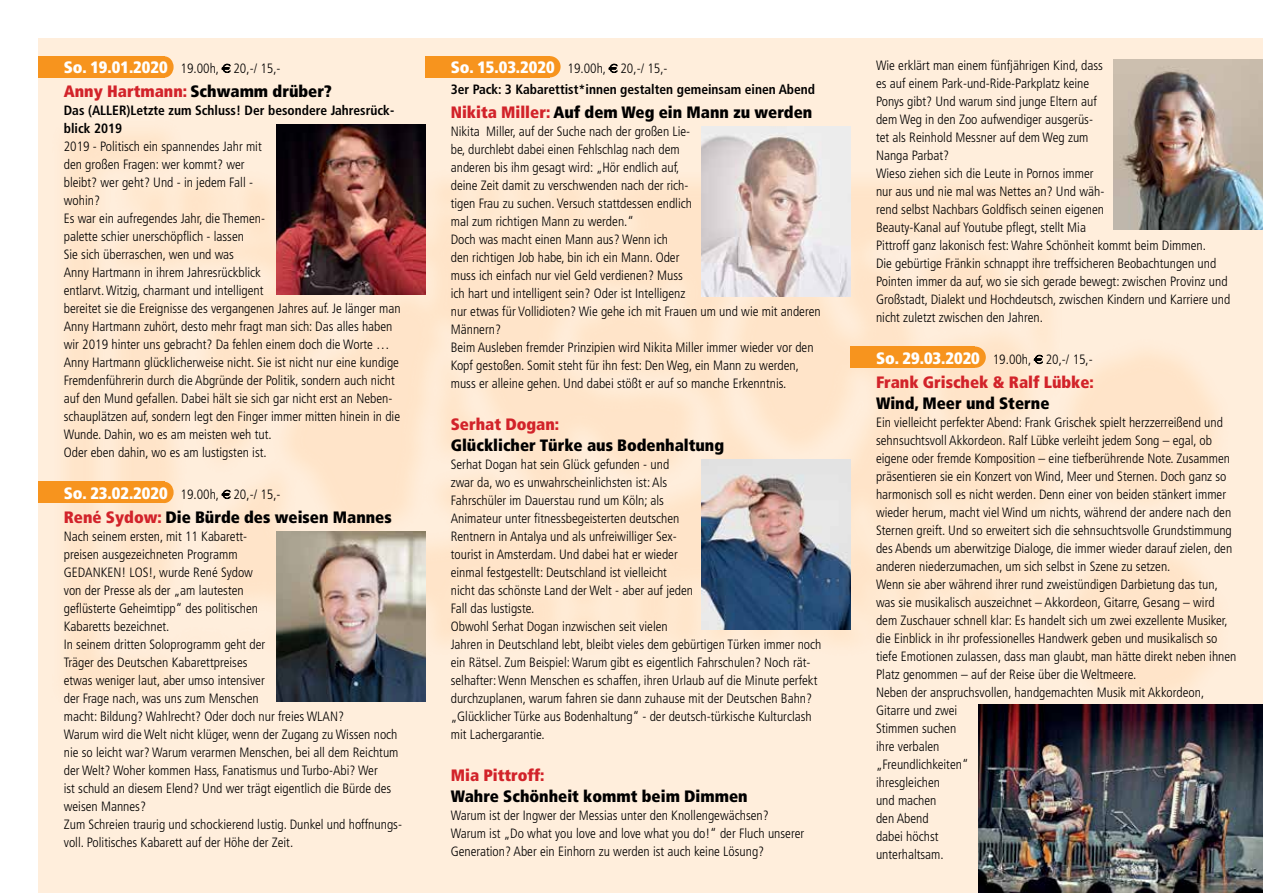
<style>
.page{position:relative;width:1263px;height:893px;background:#fff}
.page>*{position:absolute;margin:0;border:0;box-sizing:border-box;transform-origin:0 0}
.t1{font:900 condensed 16.5px "Frutiger";color:#000}
.t2{font:900 condensed 16.5px "Frutiger";color:#d2232a}
.t3{font:300 condensed 13.5px/18px "Frutiger";color:#000}
.t4{font:700 condensed 13.5px/18px "Frutiger";color:#000}
.s1{font-weight:900;font-size:16.5px;color:#fff}
.s2{color:#d2232a}
.s3{font-weight:300}
</style>
<div class="page">
<img style="left:38px;top:38px;width:1225px;height:855px">
<div style="left:38px;top:56px;width:126px;height:22px;background:#f7941e"></div>
<div style="left:155px;top:56px;width:19px;height:22px;background:#f7941e;border-radius:50%"></div>
<div style="left:38px;top:482px;width:126px;height:21px;background:#f7941e"></div>
<div style="left:155px;top:482px;width:19px;height:21px;background:#f7941e;border-radius:50%"></div>
<svg style="left:222px;top:64px;width:8px;height:9px"></svg>
<svg style="left:222px;top:490px;width:8px;height:9px"></svg>
<div style="left:425px;top:56px;width:125px;height:21px;background:#f7941e"></div>
<div style="left:539px;top:56px;width:22px;height:21px;background:#f7941e;border-radius:50%"></div>
<svg style="left:609px;top:64px;width:8px;height:9px"></svg>
<div style="left:850px;top:347px;width:125px;height:21px;background:#f7941e"></div>
<div style="left:964px;top:347px;width:22px;height:21px;background:#f7941e;border-radius:50%"></div>
<svg style="left:1034px;top:355px;width:8px;height:9px"></svg>
<img style="left:276px;top:124px;width:149px;height:170px">
<img style="left:276px;top:531px;width:149px;height:171px">
<img style="left:702px;top:126px;width:148px;height:170px">
<img style="left:702px;top:459px;width:148px;height:170px">
<img style="left:1113px;top:60px;width:150px;height:170px">
<img style="left:978px;top:704px;width:285px;height:189px">
<p class="t3" style="left:64px;top:59px;width:218px"><span class="s1">So. 19.01.2020</span> 19.00h, 20,-/ 15,-</p>
<p class="t1" style="left:64px;top:81px;width:270px"><span class="s2">Anny Hartmann:</span> Schwamm drüber?</p>
<p class="t4" style="left:64px;top:101px;width:332px">Das (ALLER)Letzte zum Schluss! Der besondere Jahresrück&shy;blick 2019</p>
<p class="t3" style="left:64px;top:137px;width:338px">2019 - Politisch ein spannendes Jahr mit<br>den großen Fragen: wer kommt? wer<br>bleibt? wer geht? Und - in jedem Fall -<br>wohin?<br>Es war ein aufregendes Jahr, die Themen-<br>palette schier unerschöpflich - lassen<br>Sie sich überraschen, wen und was<br>Anny Hartmann in ihrem Jahresrückblick<br>entlarvt. Witzig, charmant und intelligent<br>bereitet sie die Ereignisse des vergangenen Jahres auf. Je länger man Anny Hartmann zuhört, desto mehr fragt man sich: Das alles haben wir 2019 hinter uns gebracht? Da fehlen einem doch die Worte … Anny Hartmann glücklicherweise nicht. Sie ist nicht nur eine kundige Fremdenführerin durch die Abgründe der Politik, sondern auch nicht auf den Mund gefallen. Dabei hält sie sich gar nicht erst an Neben&shy;schauplätzen auf, sondern legt den Finger immer mitten hinein in die Wunde. Dahin, wo es am meisten weh tut.<br>Oder eben dahin, wo es am lustigsten ist.</p>
<p class="t3" style="left:64px;top:485px;width:218px"><span class="s1">So. 23.02.2020</span> 19.00h, 20,-/ 15,-</p>
<p class="t1" style="left:64px;top:507px;width:329px"><span class="s2">René Sydow:</span> Die Bürde des weisen Mannes</p>
<p class="t3" style="left:64px;top:527px;width:340px">Nach seinem ersten, mit 11 Kabarett-<br>preisen ausgezeichneten Programm<br>GEDANKEN! LOS!, wurde René Sydow<br>von der Presse als der „am lautesten<br>geflüsterte Geheimtipp“ des politischen<br>Kabaretts bezeichnet.<br>In seinem dritten Soloprogramm geht der<br>Träger des Deutschen Kabarettpreises<br>etwas weniger laut, aber umso intensiver<br>der Frage nach, was uns zum Menschen<br>macht: Bildung? Wahlrecht? Oder doch nur freies WLAN?<br>Warum wird die Welt nicht klüger, wenn der Zugang zu Wissen noch nie so leicht war? Warum verarmen Menschen, bei all dem Reichtum der Welt? Woher kommen Hass, Fanatismus und Turbo-Abi? Wer<br>ist schuld an diesem Elend? Und wer trägt eigentlich die Bürde des weisen Mannes?<br>Zum Schreien traurig und schockierend lustig. Dunkel und hoffnungs&shy;voll. Politisches Kabarett auf der Höhe der Zeit.</p>
<p class="t4" style="left:451px;top:57px;width:366px;line-height:21px"><span class="s1">So. 15.03.2020</span> <span class="s3">19.00h, 20,-/ 15,-<br></span>3er Pack: 3 Kabarettist*innen gestalten gemeinsam einen Abend</p>
<p class="t1" style="left:451px;top:102px;width:363px"><span class="s2">Nikita Miller:</span> Auf dem Weg ein Mann zu werden</p>
<p class="t3" style="left:451px;top:122px;width:372px">Nikita Miller, auf der Suche nach der großen Lie-<br>be, durchlebt dabei einen Fehlschlag nach dem<br>anderen bis ihm gesagt wird: „Hör endlich auf,<br>deine Zeit damit zu verschwenden nach der rich-<br>tigen Frau zu suchen. Versuch stattdessen endlich<br>mal zum richtigen Mann zu werden.“<br>Doch was macht einen Mann aus? Wenn ich<br>den richtigen Job habe, bin ich ein Mann. Oder<br>muss ich einfach nur viel Geld verdienen? Muss<br>ich hart und intelligent sein? Oder ist Intelligenz<br>nur etwas für Vollidioten? Wie gehe ich mit Frauen um und wie mit anderen Männern?<br>Beim Ausleben fremder Prinzipien wird Nikita Miller immer wieder vor den Kopf gestoßen. Somit steht für ihn fest: Den Weg, ein Mann zu werden, muss er alleine gehen. Und dabei stößt er auf so manche Erkenntnis.</p>
<p class="t2" style="left:451px;top:414px;width:110px">Serhat Dogan:</p>
<p class="t1" style="left:451px;top:435px;width:275px">Glücklicher Türke aus Bodenhaltung</p>
<p class="t3" style="left:451px;top:455px;width:372px">Serhat Dogan hat sein Glück gefunden - und<br>zwar da, wo es unwahrscheinlichsten ist: Als<br>Fahrschüler im Dauerstau rund um Köln; als<br>Animateur unter fitnessbegeisterten deutschen<br>Rentnern in Antalya und als unfreiwilliger Sex-<br>tourist in Amsterdam. Und dabei hat er wieder<br>einmal festgestellt: Deutschland ist vielleicht<br>nicht das schönste Land der Welt - aber auf jeden<br>Fall das lustigste.<br>Obwohl Serhat Dogan inzwischen seit vielen<br>Jahren in Deutschland lebt, bleibt vieles dem gebürtigen Türken immer noch ein Rätsel. Zum Beispiel: Warum gibt es eigentlich Fahrschulen? Noch rät&shy;selhafter: Wenn Menschen es schaffen, ihren Urlaub auf die Minute perfekt durchzuplanen, warum fahren sie dann zuhause mit der Deutschen Bahn? „Glücklicher Türke aus Bodenhaltung“ - der deutsch-türkische Kulturclash mit Lachergarantie.</p>
<p class="t2" style="left:451px;top:765px;width:95px">Mia Pittroff:</p>
<p class="t1" style="left:451px;top:786px;width:298px">Wahre Schönheit kommt beim Dimmen</p>
<p class="t3" style="left:451px;top:806px;width:355px">Warum ist der Ingwer der Messias unter den Knollengewächsen?<br>Warum ist „Do what you love and love what you do!“ der Fluch unserer<br>Generation? Aber ein Einhorn zu werden ist auch keine Lösung?</p>
<p class="t3" style="left:876px;top:56px;width:356px">Wie erklärt man einem fünfjährigen Kind, dass<br>es auf einem Park-und-Ride-Parkplatz keine<br>Ponys gibt? Und warum sind junge Eltern auf<br>dem Weg in den Zoo aufwendiger ausgerüs-<br>tet als Reinhold Messner auf dem Weg zum<br>Nanga Parbat?<br>Wieso ziehen sich die Leute in Pornos immer<br>nur aus und nie mal was Nettes an? Und wäh-<br>rend selbst Nachbars Goldfisch seinen eigenen<br>Beauty-Kanal auf Youtube pflegt, stellt Mia<br>Pittroff ganz lakonisch fest: Wahre Schönheit kommt beim Dimmen.<br>Die gebürtige Fränkin schnappt ihre treffsicheren Beobachtungen und Pointen immer da auf, wo sie sich gerade bewegt: zwischen Provinz und Großstadt, Dialekt und Hochdeutsch, zwischen Kindern und Karriere und nicht zuletzt zwischen den Jahren.</p>
<p class="t3" style="left:876px;top:350px;width:218px"><span class="s1">So. 29.03.2020</span> 19.00h, 20,-/ 15,-</p>
<p class="t2" style="left:876px;top:372px;width:219px">Frank Grischek &amp; Ralf Lübke:</p>
<p class="t1" style="left:876px;top:393px;width:175px">Wind, Meer und Sterne</p>
<p class="t3" style="left:876px;top:413px;width:362px">Ein vielleicht perfekter Abend: Frank Grischek spielt herzzerreißend und sehnsuchtsvoll Akkordeon. Ralf Lübke verleiht jedem Song – egal, ob eigene oder fremde Komposition – eine tiefberührende Note. Zusammen präsentieren sie ein Konzert von Wind, Meer und Sternen. Doch ganz so harmonisch soll es nicht werden. Denn einer von beiden stänkert immer wieder herum, macht viel Wind um nichts, während der andere nach den Sternen greift. Und so erweitert sich die sehnsuchtsvolle Grundstimmung des Abends um aberwitzige Dialoge, die immer wieder darauf zielen, den anderen niederzumachen, um sich selbst in Szene zu setzen.<br>Wenn sie aber während ihrer rund zweistündigen Darbietung das tun, was sie musikalisch auszeichnet – Akkordeon, Gitarre, Gesang – wird dem Zuschauer schnell klar: Es handelt sich um zwei exzellente Musiker, die Einblick in ihr professionelles Handwerk geben und musikalisch so tiefe Emotionen zulassen, dass man glaubt, man hätte direkt neben ihnen Platz genommen – auf der Reise über die Weltmeere.<br>Neben der anspruchsvollen, handgemachten Musik mit Akkordeon, Gitarre und zwei<br>Stimmen suchen<br>ihre verbalen<br>„Freundlichkeiten“<br>ihresgleichen<br>und machen<br>den Abend<br>dabei höchst<br>unterhaltsam.</p>
</div>
